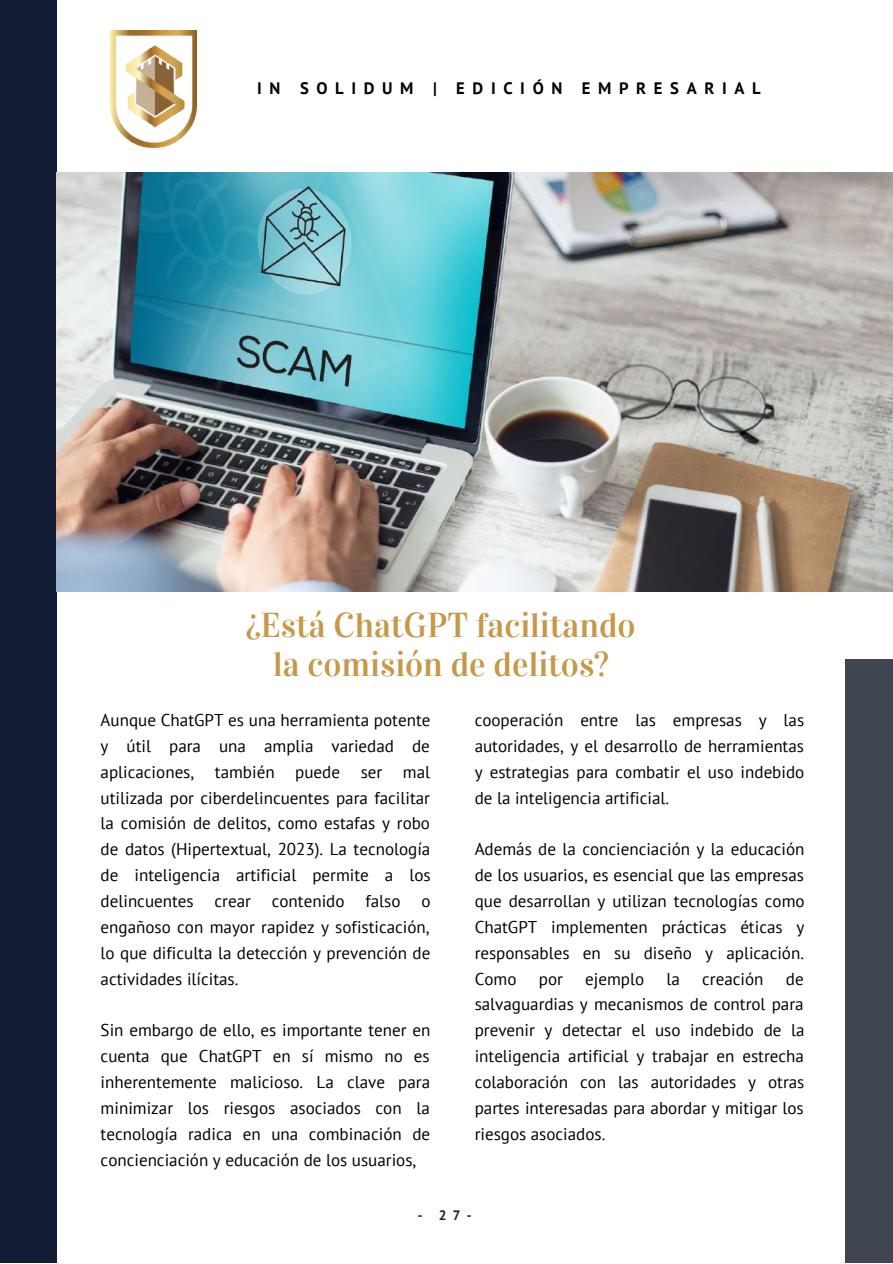
<style>
.page{position:relative;width:893px;height:1264px;background:#fff}
.page>*{position:absolute;margin:0;border:0;box-sizing:border-box;transform-origin:0 0}
.t1{font:34.5px/38.2px "Vidaloka";color:#c6994a;text-align:center}
.t2{font:17.1px/25.8px "PT Sans";color:#000;text-align:justify}
.t3{font:700 16.65px "PT Sans";letter-spacing:.46em;color:#000}
.t4{font:700 13.65px "PT Sans";color:#131d35}
</style>
<div class="page">
<div style="left:845px;top:659px;width:47px;height:603px;background:#3f4652"></div>
<div style="left:0;top:0;width:56px;height:1262px;background:#131d35"></div>
<img style="left:110px;top:31px;width:87px;height:116px">
<img style="left:57px;top:173px;width:835px;height:418px">
<p class="t3" style="left:257px;top:77px;width:505px">IN SOLIDUM | EDICIÓN EMPRESARIAL</p>
<h1 class="t1" style="left:246px;top:606px;width:391px">¿Está ChatGPT facilitando la comisión de delitos?</h1>
<p class="t2" style="left:101px;top:706px;width:331px">Aunque ChatGPT es una herramienta potente y útil para una amplia variedad de aplicaciones, también puede ser mal utilizada por ciberdelincuentes para facilitar la comisión de delitos, como estafas y robo de datos (Hipertextual, 2023). La tecnología de inteligencia artificial permite a los delincuentes crear contenido falso o engañoso con mayor rapidez y sofisticación, lo que dificulta la detección y prevención de actividades ilícitas.</p>
<p class="t2" style="left:101px;top:1017px;width:331px">Sin embargo de ello, es importante tener en cuenta que ChatGPT en sí mismo no es inherentemente malicioso. La clave para minimizar los riesgos asociados con la tecnología radica en una combinación de concienciación y educación de los usuarios,</p>
<p class="t2" style="left:474px;top:706px;width:331px">cooperación entre las empresas y las autoridades, y el desarrollo de herramientas y estrategias para combatir el uso indebido de la inteligencia artificial.</p>
<p class="t2" style="left:474px;top:836px;width:331px">Además de la concienciación y la educación de los usuarios, es esencial que las empresas que desarrollan y utilizan tecnologías como ChatGPT implementen prácticas éticas y responsables en su diseño y aplicación.<br>Como</p>
<p class="t2" style="left:538px;top:965px;width:26px">por</p>
<p class="t2" style="left:585px;top:965px;width:60px">ejemplo</p>
<p class="t2" style="left:666px;top:965px;width:15px">la</p>
<p class="t2" style="left:702px;top:965px;width:63px">creación</p>
<p class="t2" style="left:474px;top:965px;width:331px;text-indent:311px">de salvaguardias y mecanismos de control para prevenir y detectar el uso indebido de la inteligencia artificial y trabajar en estrecha colaboración con las autoridades y otras partes interesadas para abordar y mitigar los riesgos asociados.</p>
<p class="t4" style="left:418px;top:1206px;width:55px">- 27-</p>
</div>
